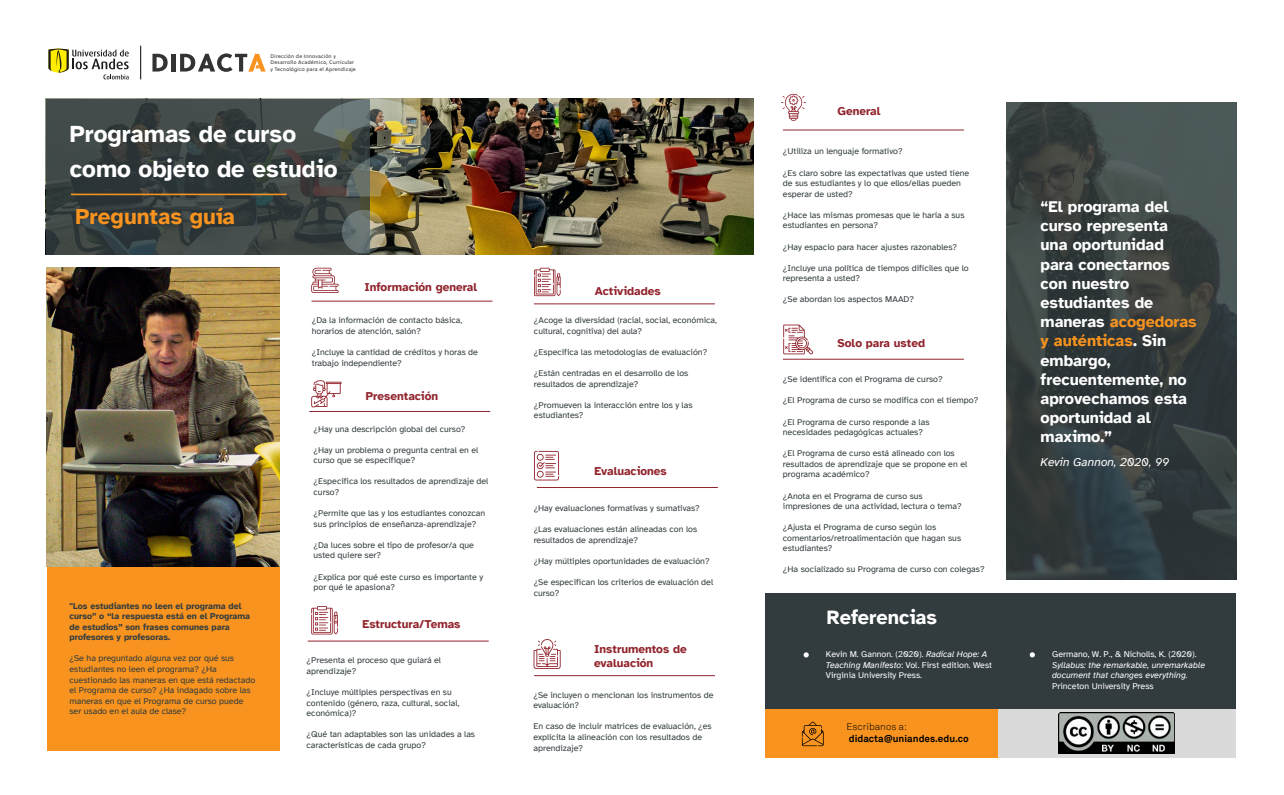
<style>
.page{position:relative;width:1284px;height:795px;background:#fff}
.page>*{position:absolute;margin:0;border:0;box-sizing:border-box;transform-origin:0 0}
.t1{font:700 24px/34.8px "Atkinson Hyperlegible";color:#fff}
.t2{font:700 22.4px "Atkinson Hyperlegible";color:#f7931e}
.t3{font:700 19.88px "Atkinson Hyperlegible";color:#fff}
.t4{font:700 16px/19.2px "Atkinson Hyperlegible";color:#fff}
.t5{font:italic 12px "Atkinson Hyperlegible";color:#fff}
.t6{font:700 11.76px/14.1px "Atkinson Hyperlegible";color:#91242d}
.t7{font:700 9.88px "Akkurat";color:#000}
.t8{font:300 9.88px "Akkurat";color:#000}
.t9{font:8.8px/10.6px "Atkinson Hyperlegible";color:#323c3f}
.t10{font:8.8px/10.6px "Atkinson Hyperlegible";color:#fff}
.t11{font:700 8.8px/10.6px "Atkinson Hyperlegible";color:#323c3f}
.t12{font:italic 8.8px/10.6px "Atkinson Hyperlegible";color:#fff}
.t13{font:5.24px/6.5px "Soleil";letter-spacing:.03em;color:#333}
.s1{color:#f7931e}
.s2{font-style:italic}
</style>
<div class="page">
<div style="left:765px;top:707px;width:470px;height:50px;background:#f7931e"></div>
<svg style="left:801px;top:721px;width:22px;height:25px"></svg>
<div style="left:997px;top:708px;width:238px;height:49px;background:#dadada"></div>
<div style="left:47px;top:566px;width:233px;height:185px;background:#f7931e"></div>
<img style="left:369px;top:99px;width:384px;height:155px">
<svg style="left:46px;top:99px;width:323px;height:155px;background:#384040"></svg>
<hr style="left:140px;top:46px;width:1px;height:33px;background:#000">
<svg style="left:152px;top:54px;width:16px;height:18px"></svg>
<hr style="left:172px;top:54px;width:4px;height:18px;background:#333">
<svg style="left:180px;top:53px;width:86px;height:19px"></svg>
<svg style="left:48px;top:49px;width:81px;height:30px"></svg>
<hr style="left:71px;top:194px;width:215px;height:1px;background:#f7931e">
<div style="left:765px;top:593px;width:470px;height:115px;background:#323c3f"></div>
<img style="left:313px;top:99px;width:117px;height:154px">
<svg style="left:311px;top:606px;width:27px;height:28px"></svg>
<svg style="left:533px;top:639px;width:27px;height:30px"></svg>
<svg style="left:534px;top:451px;width:25px;height:29px"></svg>
<svg style="left:781px;top:94px;width:25px;height:27px"></svg>
<svg style="left:783px;top:325px;width:30px;height:29px"></svg>
<svg style="left:311px;top:380px;width:30px;height:28px"></svg>
<svg style="left:1006px;top:102px;width:229px;height:478px;background:#374040"></svg>
<img style="left:47px;top:268px;width:233px;height:298px">
<svg style="left:311px;top:268px;width:28px;height:25px"></svg>
<hr style="left:311px;top:301px;width:181px;height:1px;background:#91242d">
<svg style="left:534px;top:268px;width:26px;height:28px"></svg>
<hr style="left:534px;top:304px;width:181px;height:1px;background:#91242d">
<hr style="left:537px;top:487px;width:180px;height:1px;background:#91242d">
<hr style="left:309px;top:411px;width:181px;height:1px;background:#91242d">
<hr style="left:308px;top:641px;width:180px;height:1px;background:#91242d">
<hr style="left:534px;top:675px;width:181px;height:1px;background:#91242d">
<hr style="left:782px;top:359px;width:181px;height:1px;background:#91242d">
<hr style="left:782px;top:130px;width:181px;height:1px;background:#91242d">
<svg style="left:803px;top:652px;width:5px;height:5px"></svg>
<svg style="left:1029px;top:652px;width:5px;height:5px"></svg>
<img style="left:1058px;top:712px;width:116px;height:41px">
<p class="t13" style="left:270px;top:53px;width:87px">Dirección de Innovación y<br>Desarrollo Académico, Curricular y Tecnológico para el Aprendizaje</p>
<h1 class="t1" style="left:70px;top:116px;width:269px">Programas de curso como objeto de estudio</h1>
<h2 class="t2" style="left:76px;top:203px;width:161px">Preguntas guía</h2>
<h3 class="t6" style="left:364px;top:280px;width:114px">Información general</h3>
<p class="t9" style="left:312px;top:315px;width:152px">¿Da la información de contacto básica, horarios de atención, salón?</p>
<p class="t9" style="left:312px;top:347px;width:168px">¿Incluye la cantidad de créditos y horas de trabajo independiente?</p>
<p class="t11" style="left:69px;top:600px;width:182px">"Los estudiantes no leen el programa del curso” o “la respuesta está en el Programa de estudios” son frases comunes para profesores y profesoras.</p>
<p class="t9" style="left:69px;top:653px;width:187px">¿Se ha preguntado alguna vez por qué sus estudiantes no leen el programa? ¿Ha cuestionado las maneras en que está redactado el Programa de curso? ¿Ha indagado sobre las maneras en que el Programa de curso puede ser usado en el aula de clase?</p>
<h3 class="t6" style="left:366px;top:389px;width:74px">Presentación</h3>
<p class="t9" style="left:313px;top:423px;width:153px">¿Hay una descripción global del curso?</p>
<p class="t9" style="left:313px;top:445px;width:166px">¿Hay un problema o pregunta central en el curso que se especifique?</p>
<p class="t9" style="left:313px;top:476px;width:176px">¿Especifica los resultados de aprendizaje del curso?</p>
<p class="t9" style="left:313px;top:508px;width:173px">¿Permite que las y los estudiantes conozcan sus principios de enseñanza-aprendizaje?</p>
<p class="t9" style="left:313px;top:540px;width:162px">¿Da luces sobre el tipo de profesor/a que usted quiere ser?</p>
<p class="t9" style="left:313px;top:571px;width:171px">¿Explica por qué este curso es importante y por qué le apasiona?</p>
<h3 class="t6" style="left:362px;top:617px;width:99px">Estructura/Temas</h3>
<p class="t9" style="left:306px;top:655px;width:136px">¿Presenta el proceso que guiará el aprendizaje?</p>
<p class="t9" style="left:306px;top:687px;width:155px">¿Incluye múltiples perspectivas en su contenido (género, raza, cultural, social, económica)?</p>
<p class="t9" style="left:306px;top:729px;width:170px">¿Qué tan adaptables son las unidades a las características de cada grupo?</p>
<h3 class="t6" style="left:594px;top:283px;width:67px">Actividades</h3>
<p class="t9" style="left:534px;top:315px;width:184px">¿Acoge la diversidad (racial, social, económica, cultural, cognitiva) del aula?</p>
<p class="t9" style="left:534px;top:347px;width:175px">¿Especifica las metodologías de evaluación?</p>
<p class="t9" style="left:534px;top:368px;width:156px">¿Están centradas en el desarrollo de los resultados de aprendizaje?</p>
<p class="t9" style="left:534px;top:400px;width:160px">¿Promueven la interacción entre los y las estudiantes?</p>
<h3 class="t6" style="left:594px;top:463px;width:74px">Evaluaciones</h3>
<p class="t9" style="left:533px;top:503px;width:167px">¿Hay evaluaciones formativas y sumativas?</p>
<p class="t9" style="left:533px;top:524px;width:165px">¿Las evaluaciones están alineadas con los resultados de aprendizaje?</p>
<p class="t9" style="left:533px;top:556px;width:177px">¿Hay múltiples oportunidades de evaluación?</p>
<p class="t9" style="left:533px;top:577px;width:181px">¿Se especifican los criterios de evaluación del curso?</p>
<h3 class="t6" style="left:594px;top:642px;width:94px">Instrumentos de evaluación</h3>
<p class="t9" style="left:533px;top:690px;width:181px">¿Se incluyen o mencionan los instrumentos de evaluación?</p>
<p class="t9" style="left:533px;top:721px;width:180px">En caso de incluir matrices de evaluación, ¿es explícita la alineación con los resultados de aprendizaje?</p>
<h3 class="t6" style="left:837px;top:104px;width:44px">General</h3>
<p class="t9" style="left:782px;top:146px;width:121px">¿Utiliza un lenguaje formativo?</p>
<p class="t9" style="left:782px;top:167px;width:188px">¿Es claro sobre las expectativas que usted tiene de sus estudiantes y lo que ellos/ellas pueden esperar de usted?</p>
<p class="t9" style="left:782px;top:210px;width:183px">¿Hace las mismas promesas que le haría a sus estudiantes en persona?</p>
<p class="t9" style="left:782px;top:241px;width:176px">¿Hay espacio para hacer ajustes razonables?</p>
<p class="t9" style="left:782px;top:263px;width:187px">¿Incluye una política de tiempos difíciles que lo representa a usted?</p>
<p class="t9" style="left:782px;top:294px;width:133px">¿Se abordan los aspectos MAAD?</p>
<h3 class="t6" style="left:837px;top:336px;width:89px">Solo para usted</h3>
<p class="t9" style="left:782px;top:374px;width:161px">¿Se identifica con el Programa de curso?</p>
<p class="t9" style="left:782px;top:395px;width:197px">¿El Programa de curso se modifica con el tiempo?</p>
<p class="t9" style="left:782px;top:416px;width:148px">¿El Programa de curso responde a las necesidades pedagógicas actuales?</p>
<p class="t9" style="left:782px;top:448px;width:186px">¿El Programa de curso está alineado con los resultados de aprendizaje que se propone en el programa académico?</p>
<p class="t9" style="left:782px;top:490px;width:180px">¿Anota en el Programa de curso sus impresiones de una actividad, lectura o tema?</p>
<p class="t9" style="left:782px;top:522px;width:180px">¿Ajusta el Programa de curso según los comentarios/retroalimentación que hagan sus estudiantes?</p>
<p class="t9" style="left:782px;top:564px;width:203px">¿Ha socializado su Programa de curso con colegas?</p>
<h3 class="t3" style="left:826px;top:606px;width:112px">Referencias</h3>
<h3 class="t4" style="left:1040px;top:197px;width:158px">“El programa del curso representa una oportunidad para conectarnos con nuestro estudiantes de maneras <span class="s1">acogedoras y auténticas</span>. Sin embargo, frecuentemente, no aprovechamos esta oportunidad al maximo.”</h3>
<h3 class="t5" style="left:1040px;top:455px;width:130px">Kevin Gannon, 2020, 99</h3>
<p class="t10" style="left:825px;top:649px;width:168px">Kevin M. Gannon. (2020). <span class="s2">Radical Hope: A<br>Teaching Manifesto</span>: Vol. First edition. West<br>Virginia University Press.</p>
<p class="t10" style="left:1051px;top:649px;width:146px">Germano, W. P., &amp; Nicholls, K. (2020).</p>
<p class="t12" style="left:1051px;top:659px;width:154px">Syllabus: the remarkable, unremarkable document that changes everything.</p>
<p class="t10" style="left:1051px;top:680px;width:103px">Princeton University Press</p>
<p class="t8" style="left:846px;top:721px;width:62px">Escríbanos a:</p>
<p class="t7" style="left:848px;top:732px;width:121px">didacta@uniandes.edu.co</p>
</div>
